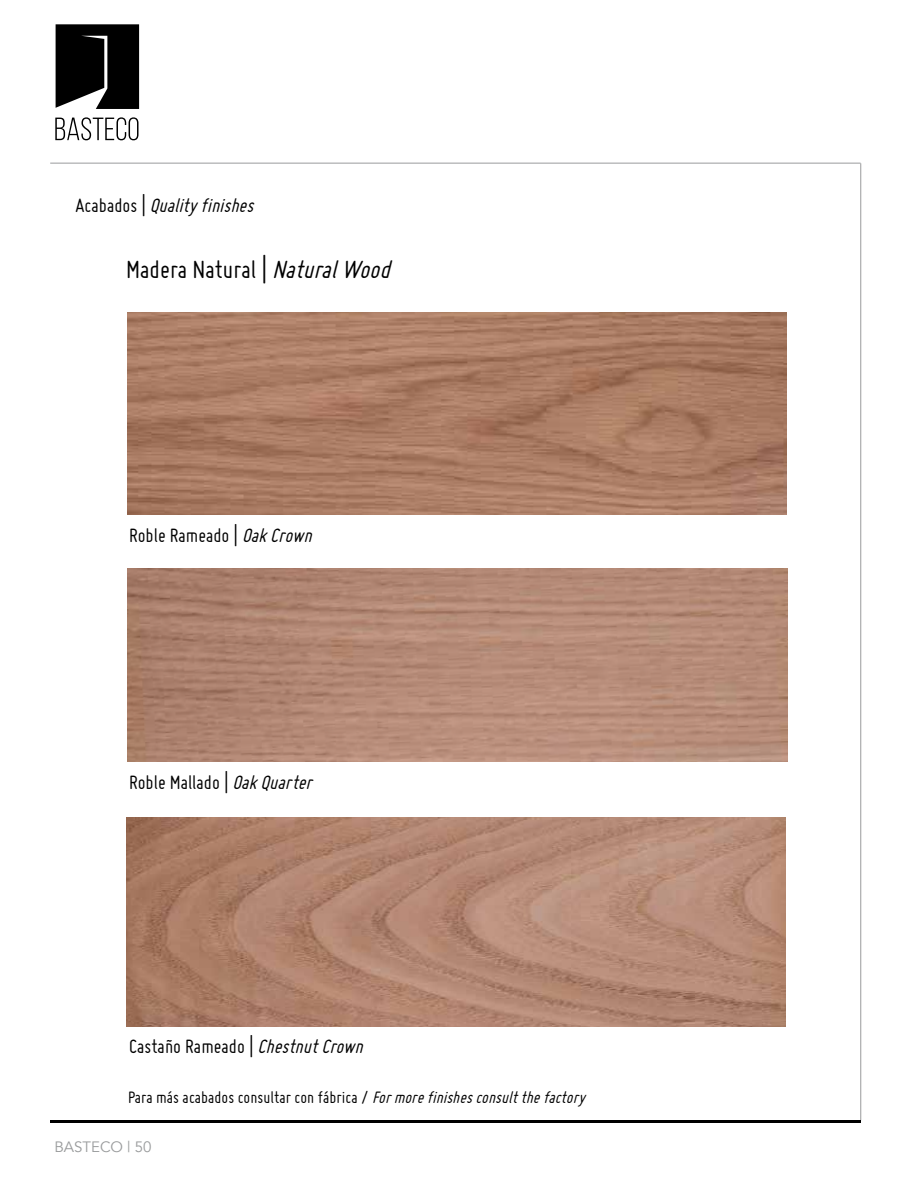
<style>
.page{position:relative;width:915px;height:1191px;background:#fff}
.page>*{position:absolute;margin:0;border:0;box-sizing:border-box;transform-origin:0 0}
.t1{font:27px "Miso";color:#000}
.t2{font:21px "Miso";color:#000}
.t3{font:italic 21px "Miso";color:#000}
.t4{font:18px "Miso";color:#000}
.t5{font:15px "Avenir";color:#999b9c}
.s1{font-style:normal}
.s2{font-style:italic}
</style>
<div class="page">
<hr style="left:860px;top:163px;width:1px;height:957px;background:#999b9c">
<hr style="left:50px;top:1120px;width:810px;height:2px;background:#000">
<svg style="left:55px;top:117px;width:83px;height:23px"></svg>
<svg style="left:56px;top:24px;width:83px;height:85px;background:#191919"></svg>
<hr style="left:50px;top:163px;width:810px;height:1px;background:#999b9c">
<img style="left:127px;top:313px;width:659px;height:201px">
<img style="left:128px;top:568px;width:658px;height:193px">
<img style="left:126px;top:817px;width:659px;height:209px">
<p class="t3" style="left:75px;top:193px;width:185px"><span class="s1">A c a b a d o s |</span> Qualityfinishes</p>
<p class="t1" style="left:126px;top:254px;width:272px">Madera Natural | <span class="s2">NaturalWood</span></p>
<p class="t2" style="left:129px;top:523px;width:190px">Roble Rameado | <span class="s2">OakCrown</span></p>
<p class="t2" style="left:129px;top:771px;width:190px">Roble Mallado | <span class="s2">OakQuarter</span></p>
<p class="t2" style="left:129px;top:1035px;width:241px">Castaño Rameado | <span class="s2">ChestnutCrown</span></p>
<p class="t4" style="left:128px;top:1087px;width:463px">Para más acabados consultar con fábrica / <span class="s2">Formorefinishesconsultthefactory</span></p>
<p class="t5" style="left:54px;top:1138px;width:99px">BASTECO | 50</p>
</div>
